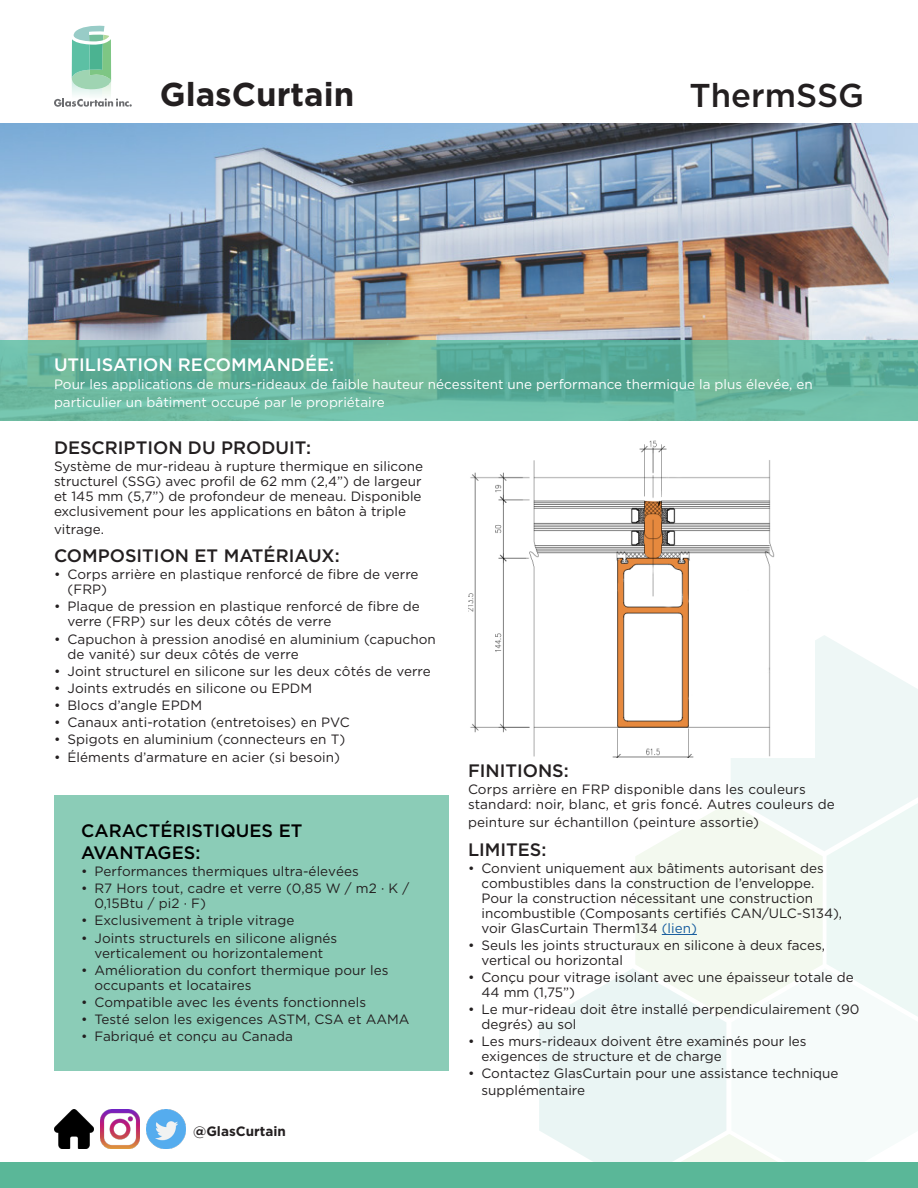
<style>
.page{position:relative;width:918px;height:1188px;background:#fff}
.page>*{position:absolute;margin:0;border:0;box-sizing:border-box;transform-origin:0 0}
.t1{font:700 33px "Gotham";color:#231f20}
.t2{font:500 33px "Gotham";color:#231f20}
.body{font:500 18px "Gotham";color:#231f20}
.body-2{font:500 18px/21.6px "Gotham";letter-spacing:.005em;color:#000}
.body-3{font:500 18px "Gotham";color:#fff}
.body-4{font:13.5px/15px "Gotham";color:#231f20}
.body-5{font:13.5px/18px "Gotham";color:#fff}
.body-6{font:700 13.5px "Gotham";color:#231f20}
.s1{color:#175d9e}
</style>
<div class="page">
<svg style="left:539px;top:635px;width:379px;height:527px"></svg>
<img style="left:468px;top:440px;width:346px;height:317px">
<img style="left:0;top:124px;width:918px;height:216px">
<hr style="left:662px;top:934px;width:35px;height:1px;background:#175d9e">
<div style="left:54px;top:795px;width:394px;height:276px;background:#8bccb7"></div>
<svg style="left:54px;top:25px;width:78px;height:82px"></svg>
<svg style="left:0;top:340px;width:918px;height:81px;background:#66b59f"></svg>
<div style="left:0;top:1162px;width:918px;height:26px;background:#5ab798"></div>
<img style="left:54px;top:1109px;width:39px;height:39px">
<img style="left:100px;top:1109px;width:39px;height:39px">
<img style="left:146px;top:1109px;width:39px;height:39px">
<p class="t1" style="left:160px;top:76px;width:196px">GlasCurtain</p>
<p class="t2" style="left:690px;top:76px;width:176px">ThermSSG</p>
<p class="body-3" style="left:54px;top:354px;width:282px">UTILISATION RECOMMANDÉE:</p>
<p class="body-5" style="left:54px;top:375px;width:760px">Pour les applications de murs-rideaux de faible hauteur nécessitent une performance thermique la plus élevée, en particulier un bâtiment occupé par le propriétaire</p>
<p class="body" style="left:54px;top:437px;width:259px">DESCRIPTION DU PRODUIT:</p>
<p class="body-4" style="left:54px;top:458px;width:371px">Système de mur-rideau à rupture thermique en silicone structurel (SSG) avec profil de 62 mm (2,4”) de largeur et 145 mm (5,7”) de profondeur de meneau. Disponible exclusivement pour les applications en bâton à triple</p>
<p class="body-4" style="left:54px;top:521px;width:52px">vitrage.</p>
<p class="body" style="left:54px;top:546px;width:287px">COMPOSITION ET MATÉRIAUX:</p>
<p class="body-4" style="left:68px;top:567px;width:353px;text-indent:-14px">• Corps arrière en plastique renforcé de fibre de verre (FRP)</p>
<p class="body-4" style="left:68px;top:599px;width:354px;text-indent:-14px">• Plaque de pression en plastique renforcé de fibre de verre (FRP) sur les deux côtés de verre</p>
<p class="body-4" style="left:68px;top:631px;width:370px;text-indent:-14px">• Capuchon à pression anodisé en aluminium (capuchon de vanité) sur deux côtés de verre</p>
<p class="body-4" style="left:54px;top:663px;width:378px">• Joint structurel en silicone sur les deux côtés de verre</p>
<p class="body-4" style="left:54px;top:680px;width:260px">• Joints extrudés en silicone ou EPDM</p>
<p class="body-4" style="left:54px;top:698px;width:150px">• Blocs d’angle EPDM</p>
<p class="body-4" style="left:54px;top:715px;width:297px">• Canaux anti-rotation (entretoises) en PVC</p>
<p class="body-4" style="left:54px;top:732px;width:293px">• Spigots en aluminium (connecteurs en T)</p>
<p class="body-4" style="left:54px;top:749px;width:287px">• Éléments d’armature en acier (si besoin)</p>
<p class="body-2" style="left:81px;top:820px;width:223px">CARACTÉRISTIQUES ET<br>AVANTAGES:</p>
<p class="body-4" style="left:81px;top:864px;width:279px">• Performances thermiques ultra-élevées</p>
<p class="body-4" style="left:94px;top:881px;width:316px;text-indent:-14px">• R7 Hors tout, cadre et verre (0,85 W / m2 · K /<br>0,15Btu / pi2 · F)</p>
<p class="body-4" style="left:81px;top:913px;width:215px">• Exclusivement à triple vitrage</p>
<p class="body-4" style="left:81px;top:930px;width:258px;text-align:center">• Joints structurels en silicone alignés verticalement ou horizontalement</p>
<p class="body-4" style="left:94px;top:962px;width:296px;text-indent:-14px">• Amélioration du confort thermique pour les occupants et locataires</p>
<p class="body-4" style="left:81px;top:994px;width:287px">• Compatible avec les évents fonctionnels</p>
<p class="body-4" style="left:81px;top:1012px;width:330px">• Testé selon les exigences ASTM, CSA et AAMA</p>
<p class="body-4" style="left:81px;top:1029px;width:213px">• Fabriqué et conçu au Canada</p>
<p class="body-6" style="left:193px;top:1124px;width:94px">@GlasCurtain</p>
<p class="body" style="left:468px;top:760px;width:102px">FINITIONS:</p>
<p class="body-4" style="left:468px;top:782px;width:368px">Corps arrière en FRP disponible dans les couleurs standard: noir, blanc, et gris foncé. Autres couleurs de</p>
<p class="body-4" style="left:468px;top:815px;width:292px">peinture sur échantillon (peinture assortie)</p>
<p class="body" style="left:468px;top:839px;width:80px">LIMITES:</p>
<p class="body-4" style="left:482px;top:860px;width:362px;text-indent:-14px">• Convient uniquement aux bâtiments autorisant des combustibles dans la construction de l’enveloppe.<br>Pour la construction nécessitant une construction incombustible (Composants certifiés CAN/ULC-S134), voir GlasCurtain Therm134 <span class="s1">(lien)</span></p>
<p class="body-4" style="left:482px;top:937px;width:345px;text-indent:-14px">• Seuls les joints structuraux en silicone à deux faces, vertical ou horizontal</p>
<p class="body-4" style="left:482px;top:969px;width:374px;text-indent:-14px">• Conçu pour vitrage isolant avec une épaisseur totale de<br>44 mm (1,75”)</p>
<p class="body-4" style="left:482px;top:1002px;width:380px;text-indent:-14px">• Le mur-rideau doit être installé perpendiculairement (90 degrés) au sol</p>
<p class="body-4" style="left:482px;top:1034px;width:327px;text-indent:-14px">• Les murs-rideaux doivent être examinés pour les exigences de structure et de charge</p>
<p class="body-4" style="left:482px;top:1065px;width:359px;line-height:16.5px;text-indent:-14px">• Contactez GlasCurtain pour une assistance technique supplémentaire</p>
</div>
